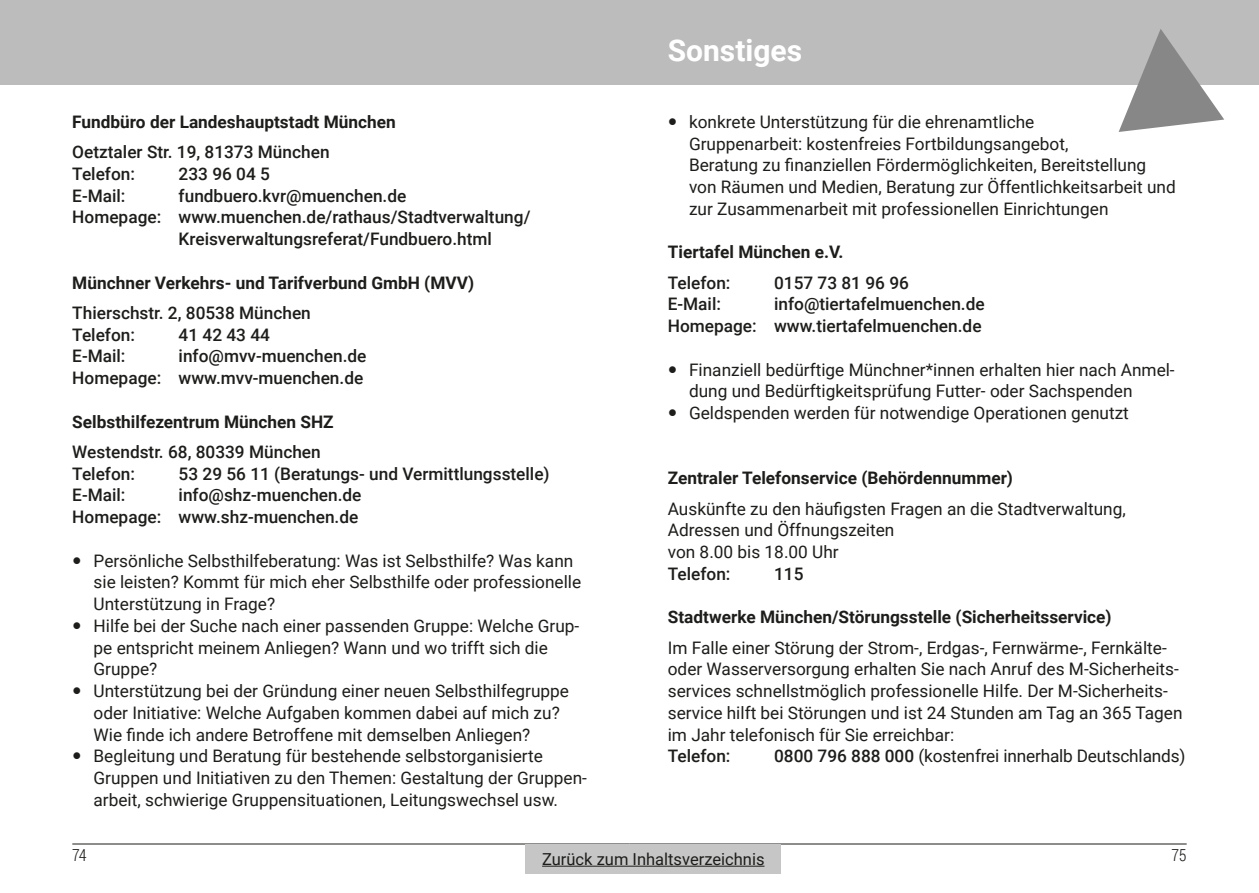
<style>
.page{position:relative;width:1259px;height:893px;background:#fff}
.page>*{position:absolute;margin:0;border:0;box-sizing:border-box;transform-origin:0 0}
.t1{font:700 30px "Roboto";color:#fff}
.Fließtext{font:17.25px/21.8px "Roboto";color:#1d1d1b}
.Kontakt{font:500 17.25px/21.8px "Roboto";color:#1d1d1b}
.Titel{font:700 17.25px "Roboto";color:#1d1d1b}
.Kontakt-2{font:17.25px "Roboto";letter-spacing:-.01em;color:#1d1d1b}
.t2{font:16.5px "Roboto";color:#1d1d1b}
.t3{font:300 16.5px "Roboto Condensed";color:#1d1d1b}
.s1{font-weight:500}
</style>
<div class="page">
<hr style="left:72px;top:844px;width:557px;height:1px;background:#1d1d1b">
<hr style="left:629px;top:844px;width:557px;height:1px;background:#1d1d1b">
<div style="left:0;top:0;width:1259px;height:85px;background:#bcbcbc"></div>
<div style="left:526px;top:844px;width:255px;height:30px;background:#c6c6c6"></div>
<hr style="left:542px;top:866px;width:222px;height:1px;background:#1d1d1b">
<svg style="left:1118px;top:29px;width:106px;height:103px"></svg>
<p class="Titel" style="left:72px;top:110px;width:325px">Fundbüro der Landeshauptstadt München</p>
<p class="Kontakt" style="left:72px;top:140px;width:259px">Oetztaler Str. 19, 81373 München</p>
<p class="Kontakt" style="left:72px;top:162px;width:64px">Telefon:</p>
<p class="Kontakt" style="left:179px;top:162px;width:93px">233 96 04 5</p>
<p class="Kontakt" style="left:72px;top:184px;width:55px">E-Mail:</p>
<p class="Kontakt" style="left:179px;top:184px;width:229px">fundbuero.kvr@muenchen.de</p>
<p class="Kontakt" style="left:179px;top:206px;width:353px;text-indent:-106px">Homepage: www.muenchen.de/rathaus/Stadtverwaltung/<br>Kreisverwaltungsreferat/Fundbuero.html</p>
<p class="Titel" style="left:72px;top:270px;width:403px">Münchner Verkehrs- und Tarifverbund GmbH (MVV)</p>
<p class="Kontakt" style="left:72px;top:301px;width:240px">Thierschstr. 2, 80538 München</p>
<p class="Kontakt" style="left:72px;top:323px;width:64px">Telefon:</p>
<p class="Kontakt" style="left:179px;top:323px;width:93px">41 42 43 44</p>
<p class="Kontakt" style="left:72px;top:345px;width:55px">E-Mail:</p>
<p class="Kontakt" style="left:179px;top:345px;width:189px">info@mvv-muenchen.de</p>
<p class="Kontakt" style="left:72px;top:366px;width:292px">Homepage: www.mvv-muenchen.de</p>
<p class="Titel" style="left:72px;top:409px;width:263px">Selbsthilfezentrum München SHZ</p>
<p class="Kontakt" style="left:72px;top:440px;width:250px">Westendstr. 68, 80339 München</p>
<p class="Kontakt" style="left:72px;top:462px;width:64px">Telefon:</p>
<p class="Kontakt" style="left:179px;top:462px;width:372px">53 29 56 11 (Beratungs- und Vermittlungsstelle)</p>
<p class="Kontakt" style="left:72px;top:484px;width:55px">E-Mail:</p>
<p class="Kontakt" style="left:179px;top:484px;width:184px">info@shz-muenchen.de</p>
<p class="Kontakt" style="left:72px;top:505px;width:288px">Homepage: www.shz-muenchen.de</p>
<p class="Fließtext" style="left:94px;top:549px;width:489px">Persönliche Selbsthilfeberatung: Was ist Selbsthilfe? Was kann sie leisten? Kommt für mich eher Selbsthilfe oder professionelle<br>Unterstützung in Frage?</p>
<p class="Fließtext" style="left:94px;top:614px;width:487px">Hilfe bei der Suche nach einer passenden Gruppe: Welche Grup&shy;pe entspricht meinem Anliegen? Wann und wo trifft sich die<br>Gruppe?</p>
<p class="Fließtext" style="left:94px;top:679px;width:477px">Unterstützung bei der Gründung einer neuen Selbsthilfegruppe oder Initiative: Welche Aufgaben kommen dabei auf mich zu?<br>Wie finde ich andere Betroffene mit demselben Anliegen?</p>
<p class="Fließtext" style="left:94px;top:745px;width:495px">Begleitung und Beratung für bestehende selbstorganisierte<br>Gruppen und Initiativen zu den Themen: Gestaltung der Gruppen&shy;arbeit, schwierige Gruppensituationen, Leitungswechsel usw.</p>
<p class="t1" style="left:668px;top:29px;width:136px">Sonstiges</p>
<p class="Fließtext" style="left:689px;top:110px;width:488px">konkrete Unterstützung für die ehrenamtliche<br>Gruppenarbeit: kostenfreies Fortbildungsangebot,<br>Beratung zu finanziellen Fördermöglichkeiten, Bereitstellung von Räumen und Medien, Beratung zur Öffentlichkeitsarbeit und zur Zusammenarbeit mit professionellen Einrichtungen</p>
<p class="Titel" style="left:668px;top:240px;width:177px">Tiertafel München e.V.</p>
<p class="Kontakt" style="left:668px;top:271px;width:64px">Telefon:</p>
<p class="Kontakt" style="left:774px;top:271px;width:136px">0157 73 81 96 96</p>
<p class="Kontakt" style="left:668px;top:293px;width:55px">E-Mail:</p>
<p class="Kontakt" style="left:774px;top:293px;width:212px">info@tiertafelmuenchen.de</p>
<p class="Kontakt" style="left:668px;top:314px;width:315px">Homepage: www.tiertafelmuenchen.de</p>
<p class="Fließtext" style="left:689px;top:358px;width:487px">Finanziell bedürftige Münchner*innen erhalten hier nach Anmel&shy;dung und Bedürftigkeitsprüfung Futter- oder Sachspenden</p>
<p class="Fließtext" style="left:689px;top:401px;width:441px">Geldspenden werden für notwendige Operationen genutzt</p>
<p class="Titel" style="left:668px;top:466px;width:347px">Zentraler Telefonservice (Behördennummer)</p>
<p class="Fließtext" style="left:668px;top:497px;width:459px">Auskünfte zu den häufigsten Fragen an die Stadtverwaltung,</p>
<p class="Fließtext" style="left:668px;top:519px;width:228px">Adressen und Öffnungszeiten</p>
<p class="Fließtext" style="left:668px;top:540px;width:172px">von 8.00 bis 18.00 Uhr</p>
<p class="Kontakt" style="left:668px;top:562px;width:64px">Telefon:</p>
<p class="Kontakt" style="left:774px;top:562px;width:31px">115</p>
<p class="Titel" style="left:668px;top:605px;width:445px">Stadtwerke München/Störungsstelle (Sicherheitsservice)</p>
<p class="Fließtext" style="left:668px;top:636px;width:516px">Im Falle einer Störung der Strom-, Erdgas-, Fernwärme-, Fernkälte&shy;oder Wasserversorgung erhalten Sie nach Anruf des M-Sicherheits&shy;services schnellstmöglich professionelle Hilfe. Der M-Sicherheits&shy;service hilft bei Störungen und ist 24 Stunden am Tag an 365 Tagen im Jahr telefonisch für Sie erreichbar:</p>
<p class="Kontakt" style="left:668px;top:745px;width:64px">Telefon:</p>
<p class="Kontakt-2" style="left:774px;top:744px;width:413px"><span class="s1">0800 796 888 000</span> (kostenfrei innerhalb Deutschlands)</p>
<p class="t3" style="left:72px;top:844px;width:16px">74</p>
<p class="t2" style="left:542px;top:847px;width:224px">Zurück zum Inhaltsverzeichnis</p>
<p class="t3" style="left:1171px;top:844px;width:17px">75</p>
</div>
